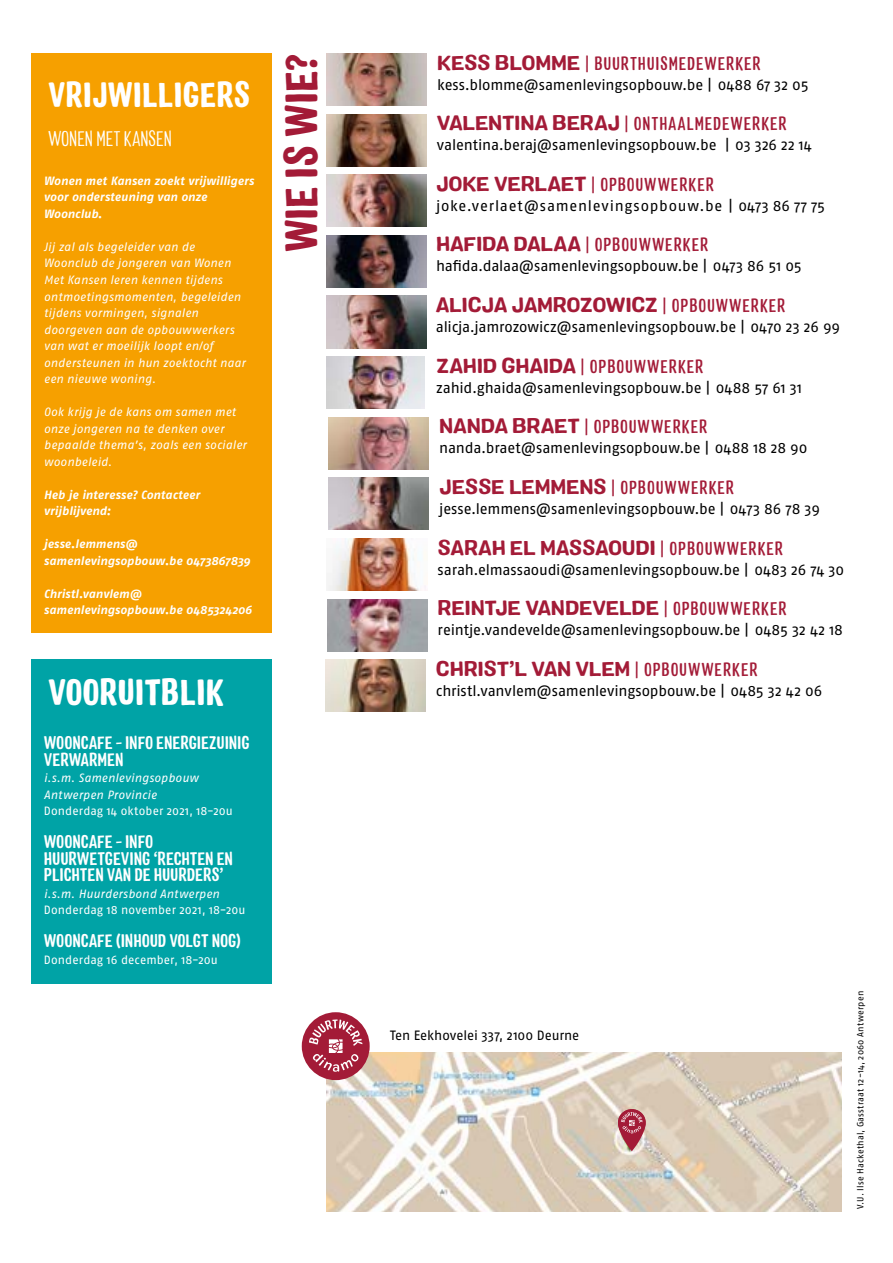
<style>
.page{position:relative;width:893px;height:1263px;background:#fff}
.page>*{position:absolute;margin:0;border:0;box-sizing:border-box;transform-origin:0 0}
.t1{font:900 condensed 45px "Colby";color:#a31b37}
.t2{font:900 condensed 36px "Colby";color:#fff}
.t3{font:900 condensed 34.5px "Colby";color:#fff}
.t4{font:300 condensed 21px "Colby";color:#fff}
.t5{font:20.1px "Colby St Bld";letter-spacing:-.015em;color:#a31b37}
.t6{font:500 condensed 18.45px "Colby";letter-spacing:.045em;color:#a31b37}
.t7{font:18px/16.5px "Colby Cd Bld";letter-spacing:-.005em;color:#fff}
.t8{font:15px "Fago OT";letter-spacing:-.01em;color:#000}
.t9{font:15px "Fago OT";letter-spacing:.045em;color:#000}
.t10{font:13.5px "Fago OT";letter-spacing:-.005em;color:#000}
.t11{font:italic 12px/16.5px "Fago OT";letter-spacing:.01em;color:#fff}
.t12{font:italic 700 12px/16.5px "Fago OT";letter-spacing:.005em;color:#fff}
.t13{font:12px "Fago OT";letter-spacing:.005em;color:#fff}
.t14{font:9px "Fago OT";letter-spacing:.02em;color:#000}
.s1{font-family:"Colby St Bld";font-weight:400;font-stretch:normal;font-size:20.1px}
.s2{font-family:"Colby";font-weight:500;font-stretch:condensed;font-size:18.45px}
</style>
<div class="page">
<img style="left:326px;top:1053px;width:516px;height:159px">
<img style="left:326px;top:175px;width:100px;height:52px">
<img style="left:326px;top:235px;width:100px;height:52px">
<img style="left:326px;top:296px;width:100px;height:52px">
<div style="left:302px;top:1012px;width:68px;height:68px;background:#a31b37;border-radius:50%"></div>
<svg style="left:309px;top:1019px;width:53px;height:53px"></svg>
<svg style="left:618px;top:1109px;width:28px;height:42px"></svg>
<img style="left:326px;top:114px;width:100px;height:52px">
<img style="left:327px;top:54px;width:100px;height:52px">
<img style="left:327px;top:357px;width:98px;height:52px">
<img style="left:328px;top:417px;width:101px;height:52px">
<img style="left:328px;top:478px;width:101px;height:52px">
<img style="left:327px;top:538px;width:99px;height:52px">
<img style="left:328px;top:599px;width:99px;height:52px">
<img style="left:325px;top:660px;width:100px;height:52px">
<div style="left:31px;top:722px;width:241px;height:262px;background:#00a3a6"></div>
<div style="left:31px;top:660px;width:241px;height:66px;background:#00a3a6"></div>
<div style="left:31px;top:163px;width:241px;height:470px;background:#f6a000"></div>
<div style="left:31px;top:54px;width:241px;height:114px;background:#f6a000"></div>
<h3 class="t3" style="left:48px;top:72px;width:204px">VRIJWILLIGERS</h3>
<h3 class="t4" style="left:48px;top:127px;width:125px">WONEN MET KANSEN</h3>
<p class="t12" style="left:44px;top:173px;width:212px">Wonen met Kansen zoekt vrijwilligers voor ondersteuning van onze<br>Woonclub.</p>
<p class="t11" style="left:44px;top:239px;width:203px">Jij zal als begeleider van de<br>Woonclub de jongeren van Wonen<br>Met Kansen leren kennen tijdens ontmoetingsmomenten, begeleiden tijdens vormingen, signalen doorgeven aan de opbouwwerkers van wat er moeilijk loopt en/of ondersteunen in hun zoektocht naar een nieuwe woning.</p>
<p class="t11" style="left:44px;top:404px;width:204px">Ook krijg je de kans om samen met onze jongeren na te denken over bepaalde thema’s, zoals een socialer woonbeleid.</p>
<p class="t12" style="left:44px;top:486px;width:158px">Heb je interesse? Contacteer vrijblijvend:</p>
<p class="t12" style="left:44px;top:536px;width:208px">jesse.lemmens@ samenlevingsopbouw.be 0473867839</p>
<p class="t12" style="left:44px;top:585px;width:210px">Christl.vanvlem@ samenlevingsopbouw.be 0485324206</p>
<h2 class="t2" style="left:48px;top:670px;width:177px">VOORUITBLIK</h2>
<p class="t7" style="left:44px;top:735px;width:207px">WOONCAFE - INFO ENERGIEZUINIG<br>VERWARMEN</p>
<p class="t11" style="left:44px;top:770px;width:156px">i.s.m. Samenlevingsopbouw<br>Antwerpen Provincie</p>
<p class="t13" style="left:44px;top:804px;width:190px">Donderdag 14 oktober 2021, 18-20u</p>
<p class="t7" style="left:44px;top:834px;width:191px">WOONCAFE - INFO<br>HUURWETGEVING ‘RECHTEN EN<br>PLICHTEN VAN DE HUURDERS’</p>
<p class="t11" style="left:44px;top:885px;width:177px">i.s.m. Huurdersbond Antwerpen</p>
<p class="t13" style="left:44px;top:903px;width:203px">Donderdag 18 november 2021, 18-20u</p>
<p class="t7" style="left:44px;top:933px;width:199px">WOONCAFE (INHOUD VOLGT NOG)</p>
<p class="t13" style="left:44px;top:952px;width:175px">Donderdag 16 december, 18-20u</p>
<h1 class="t1" style="left:273px;top:252px;width:200px;rotate:-90deg">WIE IS WIE?</h1>
<p class="t6" style="left:437px;top:52px;width:325px"><span class="s1">KESS BLOMME</span> | BUURTHUISMEDEWERKER</p>
<p class="t8" style="left:437px;top:75px;width:373px">kess.blomme@samenlevingsopbouw.be | 0488 67 32 05</p>
<p class="t6" style="left:437px;top:112px;width:351px"><span class="s1">VALENTINA BERAJ</span> | ONTHAALMEDEWERKER</p>
<p class="t8" style="left:437px;top:136px;width:376px">valentina.beraj@samenlevingsopbouw.be | 03 326 22 14</p>
<p class="t6" style="left:436px;top:173px;width:280px"><span class="s1">JOKE VERLAET</span> | OPBOUWWERKER</p>
<p class="t9" style="left:436px;top:197px;width:391px">joke.verlaet@samenlevingsopbouw.be | 0473 86 77 75</p>
<p class="t6" style="left:436px;top:234px;width:274px"><span class="s1">HAFIDA DALAA</span> | OPBOUWWERKER</p>
<p class="t8" style="left:436px;top:257px;width:367px">hafida.dalaa@samenlevingsopbouw.be | 0473 86 51 05</p>
<h3 class="t5" style="left:436px;top:292px;width:351px">ALICJA JAMROZOWICZ <span class="s2">| OPBOUWWERKER</span></h3>
<p class="t8" style="left:436px;top:318px;width:406px">alicja.jamrozowicz@samenlevingsopbouw.be | 0470 23 26 99</p>
<p class="t6" style="left:436px;top:355px;width:269px"><span class="s1">ZAHID GHAIDA</span> | OPBOUWWERKER</p>
<p class="t8" style="left:436px;top:378px;width:367px">zahid.ghaida@samenlevingsopbouw.be | 0488 57 61 31</p>
<p class="t6" style="left:439px;top:416px;width:270px"><span class="s1">NANDA BRAET</span> | OPBOUWWERKER</p>
<p class="t8" style="left:439px;top:439px;width:370px">nanda.braet@samenlevingsopbouw.be | 0488 18 28 90</p>
<p class="t6" style="left:439px;top:476px;width:296px"><span class="s1">JESSE LEMMENS</span> | OPBOUWWERKER</p>
<p class="t8" style="left:439px;top:500px;width:382px">jesse.lemmens@samenlevingsopbouw.be | 0473 86 78 39</p>
<h3 class="t5" style="left:438px;top:534px;width:347px">SARAH EL MASSAOUDI <span class="s2">| OPBOUWWERKER</span></h3>
<p class="t8" style="left:438px;top:560px;width:408px">sarah.elmassaoudi@samenlevingsopbouw.be | 0483 26 74 30</p>
<h3 class="t5" style="left:438px;top:595px;width:351px">REINTJE VANDEVELDE <span class="s2">| OPBOUWWERKER</span></h3>
<p class="t8" style="left:438px;top:621px;width:407px">reintje.vandevelde@samenlevingsopbouw.be | 0485 32 42 18</p>
<h3 class="t5" style="left:436px;top:655px;width:323px">CHRIST’L VAN VLEM <span class="s2">| OPBOUWWERKER</span></h3>
<p class="t8" style="left:436px;top:681px;width:388px">christl.vanvlem@samenlevingsopbouw.be | 0485 32 42 06</p>
<p class="t10" style="left:390px;top:1027px;width:191px">Ten Eekhovelei 337, 2100 Deurne</p>
<p class="t14" style="left:855px;top:1209px;width:220px;rotate:-90deg">V.U. Ilse Hackethal, Gasstraat 12-14, 2060 Antwerpen</p>
</div>
